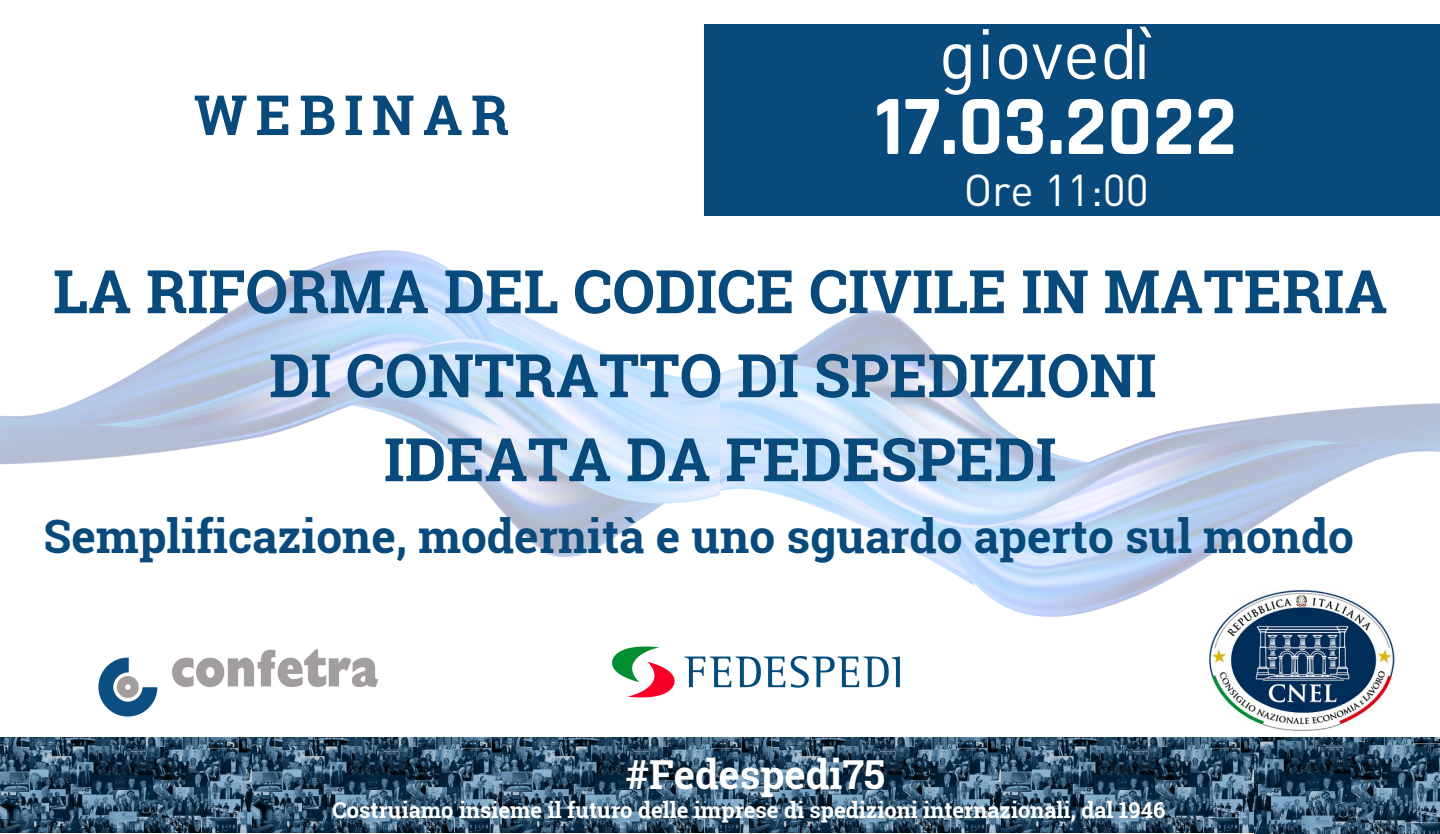
<style>
.page{position:relative;width:1440px;height:834px;background:#fff}
.page>*{position:absolute;margin:0;border:0;box-sizing:border-box;transform-origin:0 0}
.t1{font:700 85.4px "Rajdhani";color:#fff}
.t2{font:70px "DIN";color:#fff}
.t3{font:700 60.2px/84px "Roboto Slab";color:#074a7b;text-align:center}
.t4{font:700 55.4px "Roboto Slab";letter-spacing:.15em;color:#074a7b}
.t5{font:700 46px "Roboto Slab";color:#074a7b}
.t6{font:44px "DIN";letter-spacing:-.005em;color:#fff}
.t7{font:700 40px "Roboto Slab";color:#fff}
.t8{font:700 22px "Roboto Slab";color:#fff}
</style>
<div class="page">
<img style="left:720px;top:310px;width:720px;height:307px">
<img style="left:0;top:153px;width:720px;height:405px">
<img style="left:612px;top:646px;width:288px;height:52px">
<img style="left:1208px;top:589px;width:187px;height:142px">
<img style="left:0;top:738px;width:503px;height:95px">
<img style="left:503px;top:738px;width:246px;height:95px">
<img style="left:749px;top:738px;width:691px;height:96px">
<div style="left:705px;top:24px;width:735px;height:192px;background:#074a7b"></div>
<img style="left:98px;top:649px;width:281px;height:68px">
<p class="t4" style="left:194px;top:77px;width:317px">WEBINAR</p>
<p class="t2" style="left:939px;top:10px;width:219px">giovedì</p>
<p class="t1" style="left:875px;top:75px;width:363px">17.03.2022</p>
<p class="t6" style="left:964px;top:163px;width:186px">Ore 11:00</p>
<p class="t3" style="left:53px;top:248px;width:1336px">LA RIFORMA DEL CODICE CIVILE IN MATERIA<br>DI CONTRATTO DI SPEDIZIONI</p>
<p class="t3" style="left:384px;top:416px;width:674px">IDEATA DA FEDESPEDI</p>
<p class="t5" style="left:44px;top:505px;width:1312px">Semplificazione, modernità e uno sguardo aperto sul mondo</p>
<p class="t7" style="left:626px;top:747px;width:261px">#Fedespedi75</p>
<p class="t8" style="left:333px;top:795px;width:834px">Costruiamo insieme il futuro delle imprese di spedizioni internazionali, dal 1946</p>
</div>
